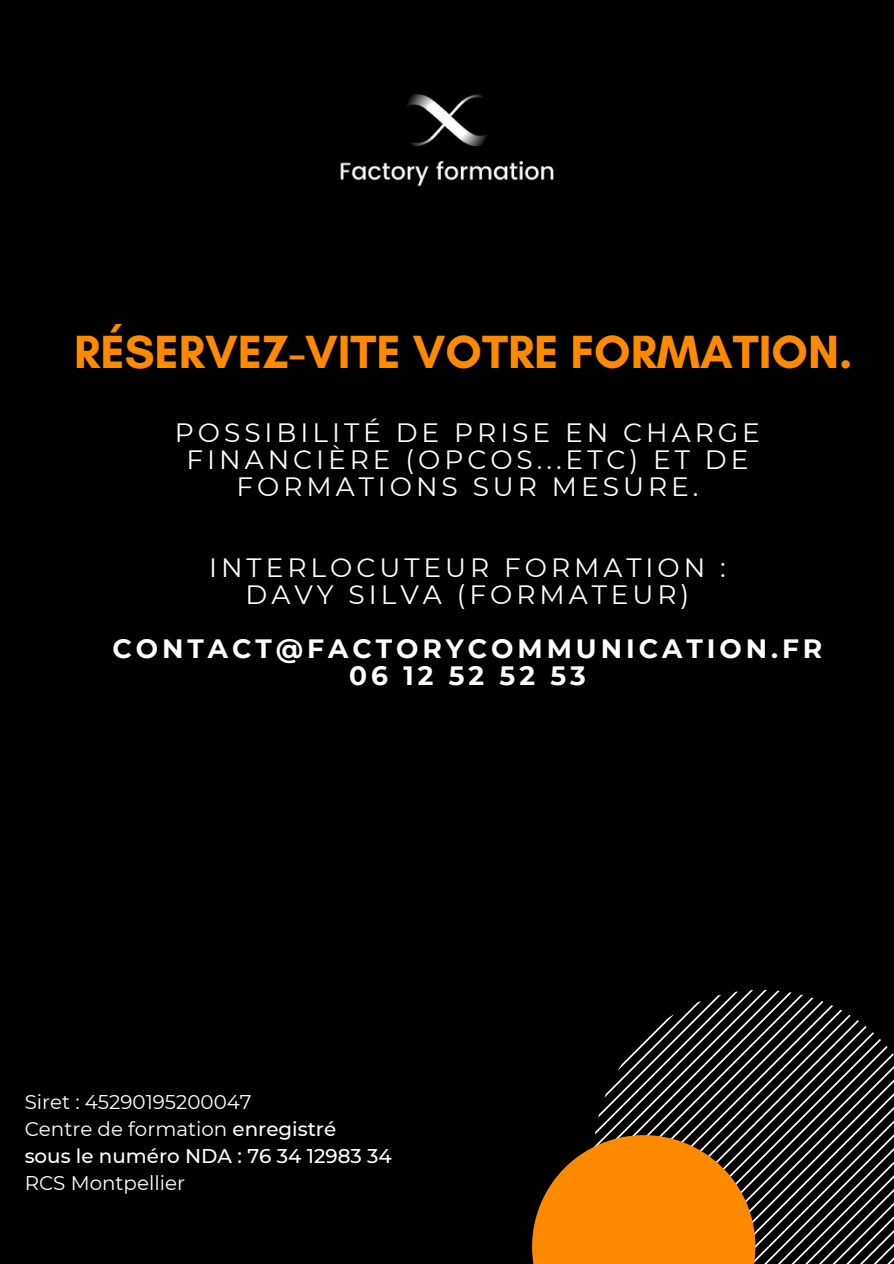
<style>
.page{position:relative;width:894px;height:1264px;background:#fff}
.page>*{position:absolute;margin:0;border:0;box-sizing:border-box;transform-origin:0 0}
.t1{font:700 47.4px "Glacial Indifference";color:#ff8a00}
.t2{font:26.4px/27px "Montserrat";letter-spacing:.15em;color:#fff;text-align:center}
.t3{font:700 26.4px/27px "Montserrat";letter-spacing:.15em;color:#fff;text-align:center}
.t4{font:19.8px "Montserrat";color:#fff}
.t5{font:500 19.8px "Montserrat";color:#fff}
.s1{font-weight:500}
</style>
<div class="page">
<div style="left:0;top:0;width:893px;height:1263px;background:#000"></div>
<svg style="left:595px;top:990px;width:298px;height:273px"></svg>
<svg style="left:532px;top:1135px;width:223px;height:128px;fill:#ff8a00"></svg>
<img style="left:340px;top:94px;width:214px;height:93px">
<h1 class="t1" style="left:74px;top:323px;width:779px">RÉSERVEZ-VITE VOTRE FORMATION.</h1>
<h3 class="t2" style="left:175px;top:419px;width:586px">POSSIBILITÉ DE PRISE EN CHARGE<br>FINANCIÈRE (OPCOS...ETC) ET DE<br>FORMATIONS SUR MESURE.</h3>
<h3 class="t2" style="left:209px;top:554px;width:518px">INTERLOCUTEUR FORMATION :<br>DAVY SILVA (FORMATEUR)</h3>
<h2 class="t3" style="left:112px;top:635px;width:711px">CONTACT@FACTORYCOMMUNICATION.FR<br>06 12 52 52 53</h2>
<p class="t4" style="left:25px;top:1090px;width:228px">Siret : 45290195200047</p>
<p class="t4" style="left:25px;top:1117px;width:313px">Centre de formation <span class="s1">enregistré</span></p>
<p class="t5" style="left:25px;top:1144px;width:368px">sous le numéro NDA : 76 34 12983 34</p>
<p class="t4" style="left:25px;top:1171px;width:162px">RCS Montpellier</p>
</div>
